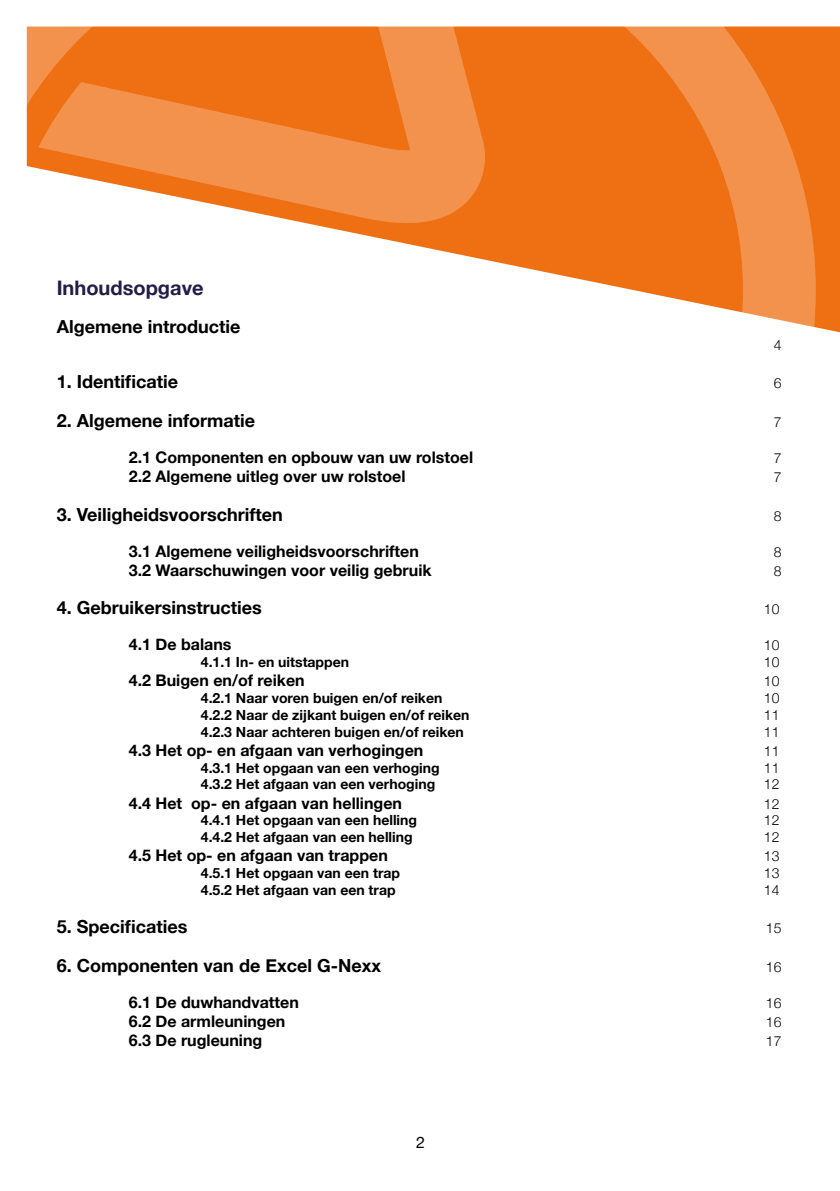
<style>
.page{position:relative;width:840px;height:1191px;background:#fff}
.page>*{position:absolute;margin:0;border:0;box-sizing:border-box;transform-origin:0 0}
.t1{font:700 20px "Helvetica Neue";color:#221d47}
.t2{font:700 18px "Helvetica Neue";color:#000}
.t3{font:700 16px "Helvetica Neue";color:#000}
.t4{font:16px "Helvetica Neue";color:#000}
.t5{font:700 14px "Helvetica Neue";color:#000}
.t6{font:300 14px "Helvetica Neue";color:#000}
</style>
<div class="page">
<svg style="left:26px;top:26px;width:813px;height:306px"></svg>
<p class="t1" style="left:57px;top:272px;width:148px">Inhoudsopgave</p>
<p class="t2" style="left:57px;top:313px;width:185px">Algemene introductie</p>
<p class="t6" style="left:773px;top:334px;width:9px">4</p>
<p class="t2" style="left:57px;top:368px;width:123px">1. Identificatie</p>
<p class="t6" style="left:773px;top:372px;width:9px">6</p>
<p class="t2" style="left:57px;top:406px;width:200px">2. Algemene informatie</p>
<p class="t6" style="left:773px;top:410px;width:9px">7</p>
<p class="t3" style="left:129px;top:444px;width:346px">2.1 Componenten en opbouw van uw rolstoel</p>
<p class="t6" style="left:773px;top:446px;width:9px">7</p>
<p class="t3" style="left:129px;top:464px;width:278px">2.2 Algemene uitleg over uw rolstoel</p>
<p class="t6" style="left:773px;top:466px;width:9px">7</p>
<p class="t2" style="left:57px;top:500px;width:227px">3. Veiligheidsvoorschriften</p>
<p class="t6" style="left:773px;top:504px;width:9px">8</p>
<p class="t3" style="left:129px;top:538px;width:291px">3.1 Algemene veiligheidsvoorschriften</p>
<p class="t6" style="left:773px;top:540px;width:9px">8</p>
<p class="t3" style="left:129px;top:557px;width:304px">3.2 Waarschuwingen voor veilig gebruik</p>
<p class="t6" style="left:773px;top:559px;width:9px">8</p>
<p class="t2" style="left:57px;top:593px;width:206px">4. Gebruikersinstructies</p>
<p class="t6" style="left:763px;top:598px;width:17px">10</p>
<p class="t3" style="left:129px;top:632px;width:104px">4.1 De balans</p>
<p class="t6" style="left:763px;top:634px;width:17px">10</p>
<p class="t5" style="left:201px;top:651px;width:150px">4.1.1 In- en uitstappen</p>
<p class="t6" style="left:763px;top:650px;width:17px">10</p>
<p class="t3" style="left:129px;top:668px;width:177px">4.2 Buigen en/of reiken</p>
<p class="t6" style="left:763px;top:670px;width:17px">10</p>
<p class="t5" style="left:201px;top:687px;width:243px">4.2.1 Naar voren buigen en/of reiken</p>
<p class="t6" style="left:763px;top:686px;width:17px">10</p>
<p class="t5" style="left:201px;top:704px;width:270px">4.2.2 Naar de zijkant buigen en/of reiken</p>
<p class="t6" style="left:763px;top:703px;width:17px">11</p>
<p class="t5" style="left:201px;top:720px;width:264px">4.2.3 Naar achteren buigen en/of reiken</p>
<p class="t6" style="left:763px;top:720px;width:17px">11</p>
<p class="t3" style="left:129px;top:737px;width:296px">4.3 Het op- en afgaan van verhogingen</p>
<p class="t6" style="left:763px;top:739px;width:17px">11</p>
<p class="t5" style="left:201px;top:756px;width:240px">4.3.1 Het opgaan van een verhoging</p>
<p class="t6" style="left:763px;top:756px;width:17px">11</p>
<p class="t5" style="left:201px;top:773px;width:236px">4.3.2 Het afgaan van een verhoging</p>
<p class="t6" style="left:763px;top:773px;width:17px">12</p>
<p class="t3" style="left:129px;top:790px;width:274px">4.4 Het op- en afgaan van hellingen</p>
<p class="t6" style="left:763px;top:792px;width:17px">12</p>
<p class="t5" style="left:201px;top:809px;width:217px">4.4.1 Het opgaan van een helling</p>
<p class="t6" style="left:763px;top:809px;width:17px">12</p>
<p class="t5" style="left:201px;top:826px;width:213px">4.4.2 Het afgaan van een helling</p>
<p class="t6" style="left:763px;top:826px;width:17px">12</p>
<p class="t3" style="left:129px;top:843px;width:260px">4.5 Het op- en afgaan van trappen</p>
<p class="t6" style="left:763px;top:845px;width:17px">13</p>
<p class="t5" style="left:201px;top:862px;width:200px">4.5.1 Het opgaan van een trap</p>
<p class="t6" style="left:763px;top:862px;width:17px">13</p>
<p class="t5" style="left:201px;top:879px;width:196px">4.5.2 Het afgaan van een trap</p>
<p class="t6" style="left:763px;top:878px;width:17px">14</p>
<p class="t2" style="left:57px;top:913px;width:132px">5. Specificaties</p>
<p class="t6" style="left:765px;top:917px;width:17px">15</p>
<p class="t2" style="left:57px;top:951px;width:326px">6. Componenten van de Excel G-Nexx</p>
<p class="t6" style="left:765px;top:955px;width:17px">16</p>
<p class="t3" style="left:129px;top:989px;width:171px">6.1 De duwhandvatten</p>
<p class="t6" style="left:765px;top:991px;width:17px">16</p>
<p class="t3" style="left:129px;top:1008px;width:158px">6.2 De armleuningen</p>
<p class="t6" style="left:765px;top:1010px;width:17px">16</p>
<p class="t3" style="left:129px;top:1028px;width:135px">6.3 De rugleuning</p>
<p class="t6" style="left:765px;top:1030px;width:17px">17</p>
<p class="t4" style="left:416px;top:1130px;width:10px">2</p>
</div>
